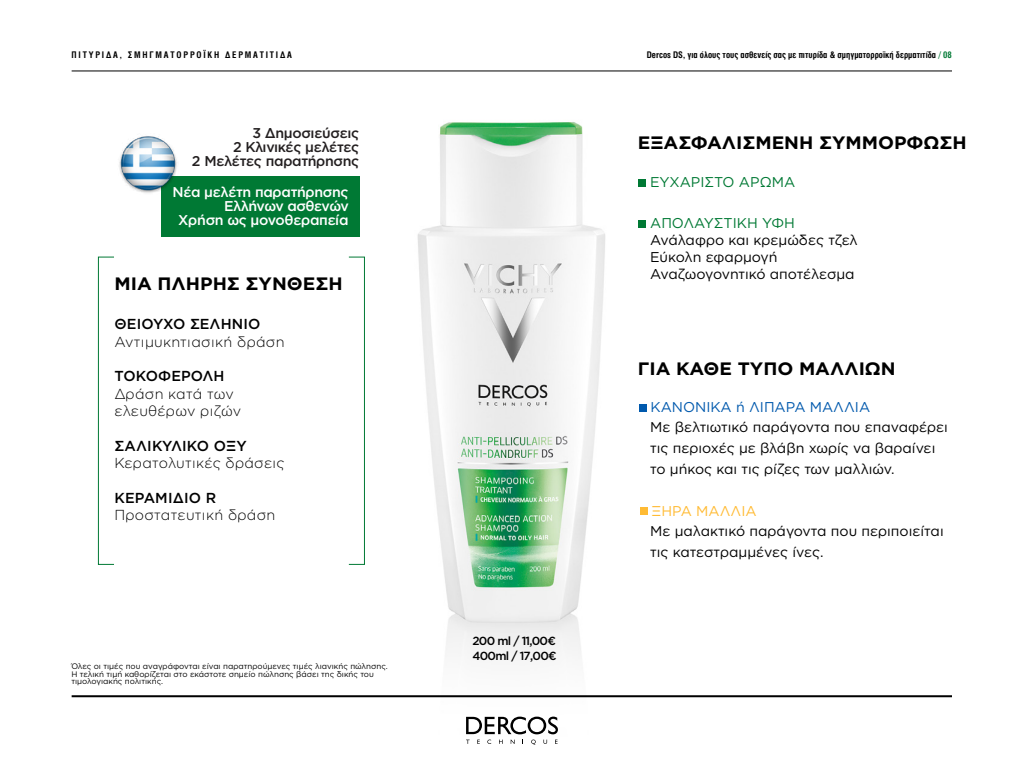
<style>
.page{position:relative;width:1024px;height:768px;background:#fff}
.page>*{position:absolute;margin:0;border:0;box-sizing:border-box;transform-origin:0 0}
.t1{font:700 18px "Gotham Greek";color:#000;scale:1.05 1}
.t2{font:300 14.5px/17.4px "Gotham Greek";letter-spacing:.01em;color:#000}
.t3{font:500 14.5px "Gotham Greek";letter-spacing:.01em;color:#000}
.t4{font:14.2px/20.8px "Gotham Greek";color:#000}
.t5{font:500 14.2px/14.2px "Gotham Greek";letter-spacing:-.03em;color:#fff;text-align:right}
.t6{font:500 14.2px/14.2px "Gotham Greek";letter-spacing:-.02em;color:#231f20;text-align:right}
.t7{font:14.2px "Gotham Greek";color:#007934}
.t8{font:14.2px "Gotham Greek";color:#0059ad}
.t9{font:14.2px "Gotham Greek";color:#ffbb34}
.t10{font:500 11.8px/14.9px "Gotham Greek";letter-spacing:-.06em;color:#000}
.t11{font:9px "UB Helvetica Cond Bold";color:#000}
.t12{font:9px "UB Helvetica Cond Bold";letter-spacing:.2em;color:#000}
.t13{font:8px/7.6px "Gotham Greek";color:#000}
.s1{color:#007934}
</style>
<div class="page">
<img style="left:203px;top:70px;width:605px;height:673px">
<div style="left:98px;top:257px;width:16px;height:308px;border:1px solid #007934"></div>
<div style="left:348px;top:257px;width:17px;height:308px;border:1px solid #007934"></div>
<div style="left:639px;top:404px;width:7px;height:8px;background:#0059ad"></div>
<div style="left:638px;top:179px;width:8px;height:8px;background:#007934"></div>
<div style="left:638px;top:221px;width:8px;height:7px;background:#007934"></div>
<div style="left:640px;top:507px;width:7px;height:8px;background:#ffbb34"></div>
<div style="left:161px;top:176px;width:198px;height:61px;background:#007934"></div>
<hr style="left:72px;top:695px;width:880px;height:2px;background:#000">
<svg style="left:466px;top:717px;width:92px;height:17px"></svg>
<svg style="left:466px;top:740px;width:4px;height:4px"></svg>
<svg style="left:477px;top:740px;width:3px;height:4px"></svg>
<svg style="left:487px;top:740px;width:4px;height:4px"></svg>
<svg style="left:499px;top:740px;width:4px;height:4px"></svg>
<svg style="left:511px;top:740px;width:4px;height:4px"></svg>
<svg style="left:531px;top:740px;width:5px;height:5px"></svg>
<svg style="left:543px;top:740px;width:4px;height:4px"></svg>
<svg style="left:555px;top:740px;width:3px;height:4px"></svg>
<hr style="left:72px;top:71px;width:880px;height:1px;background:#000">
<img style="left:119px;top:136px;width:58px;height:57px">
<p class="t12" style="left:72px;top:49px;width:222px">ΠΙΤΥΡΙΔΑ, ΣΜΗΓΜΑΤΟΡΡΟΪΚΗ ΔΕΡΜΑΤΙΤΙΔΑ</p>
<p class="t11" style="left:647px;top:49px;width:307px">Dercos DS, για όλους τους ασθενείς σας με πιτυρίδα &amp; σμηγματορροϊκή δερματιτίδα <span class="s1">/ 08</span></p>
<p class="t6" style="left:192px;top:126px;width:169px">3 Δημοσιεύσεις<br>2 Κλινικές μελέτες<br>2 Μελέτες παρατήρησης</p>
<p class="t5" style="left:173px;top:185px;width:178px">Νέα μελέτη παρατήρησης<br>Ελλήνων ασθενών<br>Xρήση ως μονοθεραπεία</p>
<p class="t1" style="left:114px;top:273px;width:219px">ΜΙΑ ΠΛΗΡΗΣ ΣΥΝΘΕΣΗ</p>
<p class="t3" style="left:114px;top:316px;width:147px">ΘΕΙΟΥΧΟ ΣΕΛΗΝΙΟ</p>
<p class="t2" style="left:114px;top:333px;width:172px">Αντιμυκητιασική δράση</p>
<p class="t3" style="left:114px;top:368px;width:112px">ΤΟΚΟΦΕΡΟΛΗ</p>
<p class="t2" style="left:114px;top:385px;width:128px">Δράση κατά των ελευθέρων ριζών</p>
<p class="t3" style="left:114px;top:437px;width:134px">ΣΑΛΙΚΥΛΙΚΟ ΟΞΥ</p>
<p class="t2" style="left:114px;top:454px;width:172px">Κερατολυτικές δράσεις</p>
<p class="t3" style="left:114px;top:489px;width:103px">ΚΕΡΑΜΙΔΙΟ R</p>
<p class="t2" style="left:114px;top:506px;width:163px">Προστατευτική δράση</p>
<p class="t13" style="left:71px;top:662px;width:318px">Όλες οι τιμές που αναγράφονται είναι παρατηρούμενες τιμές λιανικής πώλησης.<br>Η τελική τιμή καθορίζεται στο εκάστοτε σημείο πώλησης βάσει της δικής του τιμολογιακής πολιτικής.</p>
<p class="t10" style="left:472px;top:633px;width:86px">200 ml / 11,00€<br>400ml / 17,00€</p>
<p class="t1" style="left:638px;top:132px;width:315px">ΕΞΑΣΦΑΛΙΣΜΕΝΗ ΣΥΜΜΟΡΦΩΣΗ</p>
<p class="t7" style="left:650px;top:174px;width:147px">ΕΥΧΑΡΙΣΤΟ ΑΡΩΜΑ</p>
<p class="t7" style="left:650px;top:215px;width:146px">ΑΠΟΛΑΥΣΤΙΚΗ ΥΦΗ</p>
<p class="t4" style="left:650px;top:231px;width:209px;line-height:17px">Ανάλαφρο και κρεμώδες τζελ<br>Εύκολη εφαρμογή<br>Αναζωογονητικό αποτέλεσμα</p>
<p class="t1" style="left:638px;top:358px;width:247px">ΓΙΑ ΚΑΘΕ ΤΥΠΟ ΜΑΛΛΙΩΝ</p>
<p class="t8" style="left:651px;top:399px;width:221px">ΚΑΝΟΝΙΚΑ ή ΛΙΠΑΡΑ ΜΑΛΛΙΑ</p>
<p class="t4" style="left:650px;top:417px;width:299px">Με βελτιωτικό παράγοντα που επαναφέρει τις περιοχές με βλάβη χωρίς να βαραίνει το μήκος και τις ρίζες των μαλλιών.</p>
<p class="t9" style="left:652px;top:503px;width:107px">ΞΗΡΑ ΜΑΛΛΙΑ</p>
<p class="t4" style="left:650px;top:521px;width:295px">Με μαλακτικό παράγοντα που περιποιείται τις κατεστραμμένες ίνες.</p>
</div>
